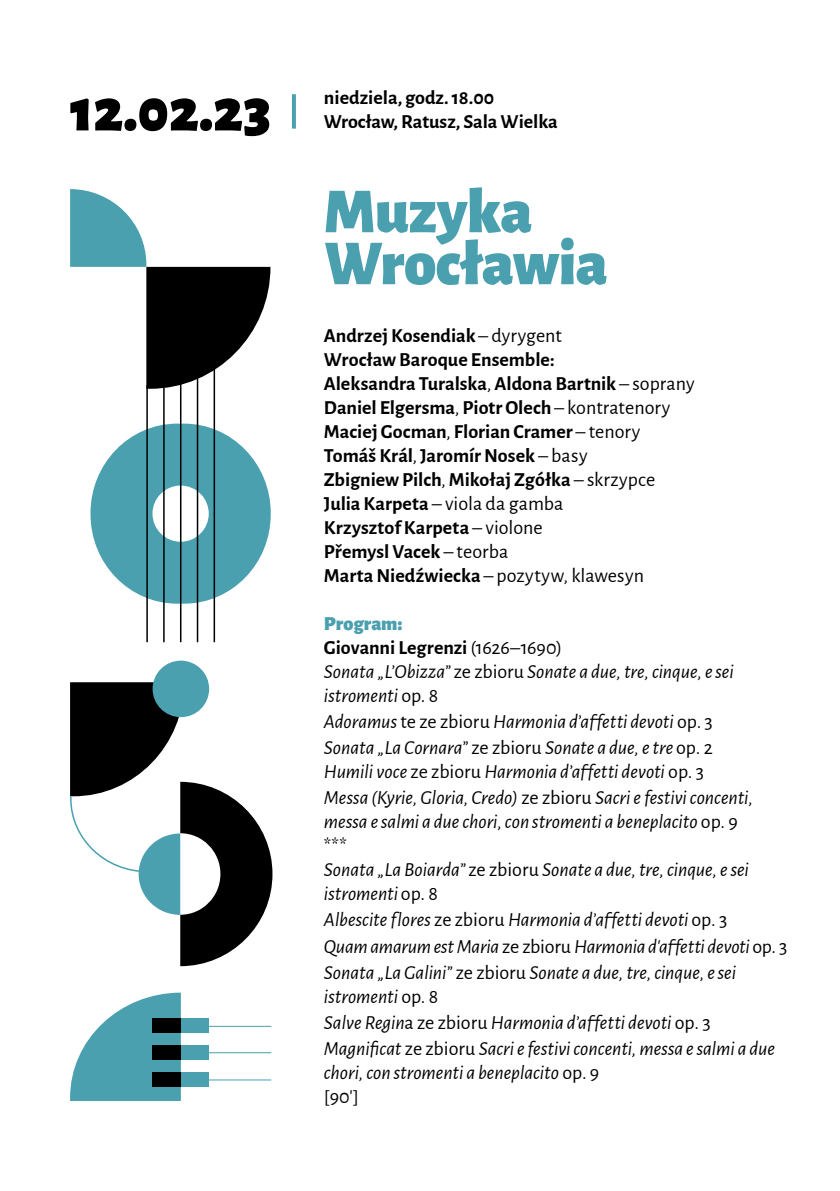
<style>
.page{position:relative;width:840px;height:1191px;background:#fff}
.page>*{position:absolute;margin:0;border:0;box-sizing:border-box;transform-origin:0 0}
.t1{font:900 64px/52px "Alegreya Sans";letter-spacing:-.01em;color:#4aa0af}
.t2{font:900 61.4px "Alegreya Sans";color:#000}
.t3{font:italic 20px/24px "Alegreya Sans";letter-spacing:-.005em;color:#000}
.t4{font:700 20px/24px "Alegreya Sans";color:#000}
.s1{font-weight:400}
.s2{font-weight:900;font-style:normal;color:#4aa0af}
.s3{font-weight:700;font-style:normal}
.s4{font-style:normal}
</style>
<div class="page">
<svg style="left:292px;top:94px;width:4px;height:35px"></svg>
<svg style="left:70px;top:189px;width:200px;height:200px"></svg>
<svg style="left:70px;top:992px;width:111px;height:109px"></svg>
<svg style="left:90px;top:423px;width:180px;height:180px"></svg>
<hr style="left:146px;top:385px;width:2px;height:257px;background:#000">
<hr style="left:163px;top:379px;width:1px;height:263px;background:#000">
<hr style="left:180px;top:374px;width:1px;height:268px;background:#000">
<hr style="left:197px;top:367px;width:1px;height:275px;background:#000">
<hr style="left:213px;top:367px;width:2px;height:275px;background:#000">
<svg style="left:70px;top:682px;width:202px;height:284px"></svg>
<div style="left:152px;top:660px;width:57px;height:57px;background:#4aa0af;border-radius:50%"></div>
<div style="left:152px;top:1018px;width:57px;height:15px;background:#4aa0af"></div>
<div style="left:152px;top:1045px;width:57px;height:14px;background:#4aa0af"></div>
<div style="left:152px;top:1072px;width:57px;height:14px;background:#4aa0af"></div>
<div style="left:153px;top:1018px;width:28px;height:15px;background:#000"></div>
<div style="left:153px;top:1045px;width:28px;height:14px;background:#000"></div>
<div style="left:153px;top:1072px;width:28px;height:14px;background:#000"></div>
<hr style="left:191px;top:1025px;width:80px;height:1px;background:#4aa0af">
<hr style="left:204px;top:1052px;width:67px;height:1px;background:#4aa0af">
<hr style="left:197px;top:1079px;width:74px;height:1px;background:#4aa0af">
<h2 class="t2" style="left:70px;top:61px;width:202px">12.02.23</h2>
<p class="t4" style="left:324px;top:84px;width:235px">niedziela, godz. 18.00<br>Wrocław, Ratusz, Sala Wielka</p>
<h1 class="t1" style="left:324px;top:180px;width:285px">Muzyka<br>Wrocławia</h1>
<p class="t4" style="left:324px;top:322px;width:372px">Andrzej Kosendiak <span class="s1">– dyrygent<br></span>Wrocław Baroque Ensemble:<br>Aleksandra Turalska<span class="s1">,</span> Aldona Bartnik <span class="s1">– soprany </span>Daniel Elgersma<span class="s1">,</span> Piotr Olech <span class="s1">– kontratenory </span>Maciej Gocman<span class="s1">,</span> Florian Cramer <span class="s1">– tenory </span>Tomáš Král<span class="s1">,</span> Jaromír Nosek <span class="s1">– basy<br></span>Zbigniew Pilch<span class="s1">,</span> Mikołaj Zgółka <span class="s1">– skrzypce </span>Julia Karpeta <span class="s1">– viola da gamba<br></span>Krzysztof Karpeta <span class="s1">– violone<br></span>Přemysl Vacek <span class="s1">– teorba<br></span>Marta Niedźwiecka <span class="s1">– pozytyw, klawesyn</span></p>
<p class="t3" style="left:324px;top:611px;width:411px"><span class="s2">Program:<br></span><span class="s3">Giovanni Legrenzi</span> <span class="s4">(1626–1690)<br></span>Sonata „L’Obizza” <span class="s4">ze zbioru</span> Sonate a due, tre, cinque, e sei istromenti <span class="s4">op. 8</span></p>
<p class="t3" style="left:324px;top:708px;width:390px;line-height:26px">Adoramus <span class="s4">te ze zbioru</span> Harmonia d’affetti devoti <span class="s4">op. 3<br></span>Sonata „La Cornara” <span class="s4">ze zbioru</span> Sonate a due, e tre <span class="s4">op. 2</span></p>
<p class="t3" style="left:324px;top:758px;width:430px;line-height:26px">Humili voce <span class="s4">ze zbioru</span> Harmonia d’affetti devoti <span class="s4">op. 3<br></span>Messa (Kyrie, Gloria, Credo) <span class="s4">ze zbioru</span> Sacri e festivi concenti,</p>
<p class="t3" style="left:324px;top:809px;width:426px">messa e salmi a due chori, con stromenti a beneplacito <span class="s4">op. 9 ***<br></span>Sonata „La Boiarda” <span class="s4">ze zbioru</span> Sonate a due, tre, cinque, e sei istromenti <span class="s4">op. 8</span></p>
<p class="t3" style="left:324px;top:906px;width:464px;line-height:26px">Albescite flores <span class="s4">ze zbioru</span> Harmonia d’affetti devoti <span class="s4">op. 3<br></span>Quam amarum est Maria <span class="s4">ze zbioru</span> Harmonia d'affetti devoti <span class="s4">op. 3<br></span>Sonata „La Galini” <span class="s4">ze zbioru</span> Sonate a due, tre, cinque, e sei</p>
<p class="t3" style="left:324px;top:982px;width:452px;line-height:26px">istromenti <span class="s4">op. 8<br></span>Salve Regin<span class="s4">a ze zbioru</span> Harmonia d’affetti devoti <span class="s4">op. 3<br></span>Magnificat <span class="s4">ze zbioru</span> Sacri e festivi concenti, messa e salmi a due</p>
<p class="t3" style="left:324px;top:1059px;width:277px">chori, con stromenti a beneplacito <span class="s4">op. 9 [90′]</span></p>
</div>
